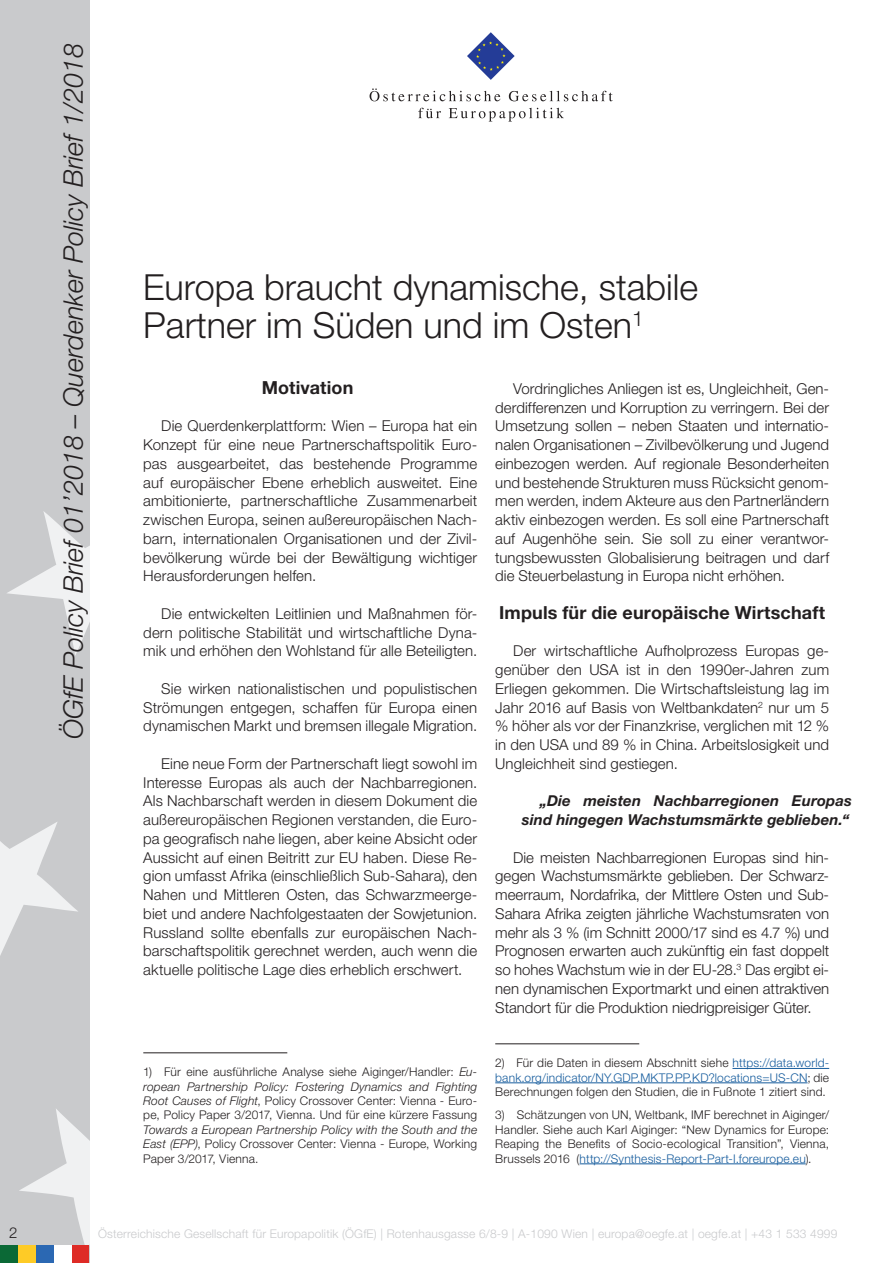
<style>
.page{position:relative;width:893px;height:1263px;background:#fff}
.page>*{position:absolute;margin:0;border:0;box-sizing:border-box;transform-origin:0 0}
.t1{font:300 36px/37.5px "Helvetica Neue LT Std";color:#231f20}
.t2{font:italic 300 27px "Helvetica Neue LT Std";color:#231f20}
.Zwischenüberschrift{font:700 18px "Helvetica Neue LT Std";letter-spacing:.005em;color:#231f20}
.Standard_Paragraph{font:300 15px/18.8px "Helvetica Neue LT Std";letter-spacing:.005em;color:#231f20;text-align:justify}
.Standard_Paragraph-2{font:italic 700 15px/18.8px "Helvetica Neue LT Std";letter-spacing:.005em;color:#231f20;text-align:right}
.Footnotes{font:300 12px/14.4px "Helvetica Neue LT Std";letter-spacing:.015em;color:#231f20;text-align:justify}
.t3{font:300 12px "Helvetica Neue LT Std";letter-spacing:.015em;color:#c9cacc}
.s1{font-style:italic}
.s2{color:#175d9e}
</style>
<div class="page">
<div style="left:0;top:0;width:89px;height:1263px;background:#c9cacc"></div>
<svg style="left:19px;top:1109px;width:70px;height:136px"></svg>
<svg style="left:0;top:822px;width:78px;height:134px"></svg>
<svg style="left:7px;top:511px;width:82px;height:144px"></svg>
<div style="left:18px;top:1245px;width:18px;height:18px;background:#fecb26"></div>
<div style="left:36px;top:1245px;width:18px;height:18px;background:#2b68b3"></div>
<div style="left:71px;top:1245px;width:18px;height:18px;background:#de2b26"></div>
<div style="left:0;top:1245px;width:18px;height:18px;background:#0b6936"></div>
<div style="left:54px;top:1245px;width:17px;height:18px;background:#fff"></div>
<svg style="left:467px;top:32px;width:48px;height:48px"></svg>
<svg style="left:370px;top:88px;width:130px;height:13px"></svg>
<svg style="left:509px;top:91px;width:104px;height:10px"></svg>
<svg style="left:418px;top:108px;width:23px;height:10px"></svg>
<svg style="left:449px;top:108px;width:115px;height:14px"></svg>
<hr style="left:143px;top:1052px;width:144px;height:1px;background:#231f20">
<hr style="left:495px;top:1043px;width:144px;height:1px;background:#231f20">
<hr style="left:732px;top:1068px;width:97px;height:1px;background:#175d9e">
<hr style="left:495px;top:1082px;width:313px;height:1px;background:#175d9e">
<hr style="left:580px;top:1163px;width:226px;height:1px;background:#175d9e">
<h2 class="t2" style="left:57px;top:739px;width:697px;rotate:-90deg">ÖGfE Policy Brief 01’2018 – Querdenker Policy Brief 1/2018</h2>
<p class="t1" style="left:143px;top:268px;width:556px">Europa braucht dynamische, stabile<br>Partner im Süden und im Osten<sup>1</sup></p>
<p class="Zwischenüberschrift" style="left:262px;top:376px;width:93px">Motivation</p>
<p class="Standard_Paragraph" style="left:143px;top:416px;width:335px;text-indent:18px">Die Querdenkerplattform: Wien – Europa hat ein Konzept für eine neue Partnerschaftspolitik Euro&shy;pas ausgearbeitet, das bestehende Programme auf europäischer Ebene erheblich ausweitet. Eine ambitionierte, partnerschaftliche Zusammenarbeit zwischen Europa, seinen außereuropäischen Nach&shy;barn, internationalen Organisationen und der Zivil&shy;bevölkerung würde bei der Bewältigung wichtiger Herausforderungen helfen.</p>
<p class="Standard_Paragraph" style="left:143px;top:604px;width:335px;text-indent:18px">Die entwickelten Leitlinien und Maßnahmen för&shy;dern politische Stabilität und wirtschaftliche Dyna&shy;mik und erhöhen den Wohlstand für alle Beteiligten.</p>
<p class="Standard_Paragraph" style="left:143px;top:679px;width:335px;text-indent:18px">Sie wirken nationalistischen und populistischen Strömungen entgegen, schaffen für Europa einen dynamischen Markt und bremsen illegale Migration.</p>
<p class="Standard_Paragraph" style="left:143px;top:754px;width:335px;text-indent:18px">Eine neue Form der Partnerschaft liegt sowohl im Interesse Europas als auch der Nachbarregionen.<br>Als Nachbarschaft werden in diesem Dokument die außereuropäischen Regionen verstanden, die Euro&shy;pa geografisch nahe liegen, aber keine Absicht oder Aussicht auf einen Beitritt zur EU haben. Diese Re&shy;gion umfasst Afrika (einschließlich Sub-Sahara), den Nahen und Mittleren Osten, das Schwarzmeerge&shy;biet und andere Nachfolgestaaten der Sowjetunion.<br>Russland sollte ebenfalls zur europäischen Nach&shy;barschaftspolitik gerechnet werden, auch wenn die aktuelle politische Lage dies erheblich erschwert.</p>
<p class="Footnotes" style="left:143px;top:1064px;width:335px">1) Für eine ausführliche Analyse siehe Aiginger/Handler: <span class="s1">Eu&shy;ropean Partnership Policy: Fostering Dynamics and Fighting Root Causes of Flight</span>, Policy Crossover Center: Vienna - Euro&shy;pe, Policy Paper 3/2017, Vienna. Und für eine kürzere Fassung <span class="s1">Towards a European Partnership Policy with the South and the East (EPP)</span>, Policy Crossover Center: Vienna - Europe, Working Paper 3/2017, Vienna.</p>
<p class="Standard_Paragraph" style="left:495px;top:379px;width:335px;text-indent:18px">Vordringliches Anliegen ist es, Ungleichheit, Gen&shy;derdifferenzen und Korruption zu verringern. Bei der Umsetzung sollen – neben Staaten und internatio&shy;nalen Organisationen – Zivilbevölkerung und Jugend einbezogen werden. Auf regionale Besonderheiten und bestehende Strukturen muss Rücksicht genom&shy;men werden, indem Akteure aus den Partnerländern aktiv einbezogen werden. Es soll eine Partnerschaft auf Augenhöhe sein. Sie soll zu einer verantwor&shy;tungsbewussten Globalisierung beitragen und darf die Steuerbelastung in Europa nicht erhöhen.</p>
<p class="Zwischenüberschrift" style="left:499px;top:601px;width:328px">Impuls für die europäische Wirtschaft</p>
<p class="Standard_Paragraph" style="left:495px;top:641px;width:335px;text-indent:18px">Der wirtschaftliche Aufholprozess Europas ge&shy;genüber den USA ist in den 1990er-Jahren zum Erliegen gekommen. Die Wirtschaftsleistung lag im Jahr 2016 auf Basis von Weltbankdaten<sup>2</sup> nur um 5 % höher als vor der Finanzkrise, verglichen mit 12 % in den USA und 89 % in China. Arbeitslosigkeit und Ungleichheit sind gestiegen.</p>
<p class="Standard_Paragraph-2" style="left:522px;top:791px;width:331px">„Die meisten Nachbarregionen Europas sind hingegen Wachstumsmärkte geblieben.“</p>
<p class="Standard_Paragraph" style="left:495px;top:847px;width:335px;text-indent:18px">Die meisten Nachbarregionen Europas sind hin&shy;gegen Wachstumsmärkte geblieben. Der Schwarz&shy;meerraum, Nordafrika, der Mittlere Osten und Sub-Sahara Afrika zeigten jährliche Wachstumsraten von mehr als 3 % (im Schnitt 2000/17 sind es 4.7 %) und Prognosen erwarten auch zukünftig ein fast doppelt so hohes Wachstum wie in der EU-28.<sup>3</sup> Das ergibt ei&shy;nen dynamischen Exportmarkt und einen attraktiven Standort für die Produktion niedrigpreisiger Güter.</p>
<p class="Footnotes" style="left:495px;top:1055px;width:335px">2) Für die Daten in diesem Abschnitt siehe <span class="s2">https://data.world&shy;bank.org/indicator/NY.GDP.MKTP.PP.KD?locations=US-CN</span>; die Berechnungen folgen den Studien, die in Fußnote 1 zitiert sind.</p>
<p class="Footnotes" style="left:495px;top:1108px;width:335px">3) Schätzungen von UN, Weltbank, IMF berechnet in Aiginger/ Handler. Siehe auch Karl Aiginger: “New Dynamics for Europe:<br>Reaping the Benefits of Socio-ecological Transition”, Vienna, Brussels 2016 (<span class="s2">http://Synthesis-Report-Part-I.foreurope.eu</span>).</p>
<p class="Standard_Paragraph" style="left:9px;top:1222px;width:10px">2</p>
<p class="t3" style="left:98px;top:1226px;width:741px">Österreichische Gesellschaft für Europapolitik (ÖGfE) | Rotenhausgasse 6/8-9 | A-1090 Wien | europa@oegfe.at | oegfe.at | +43 1 533 4999</p>
</div>
